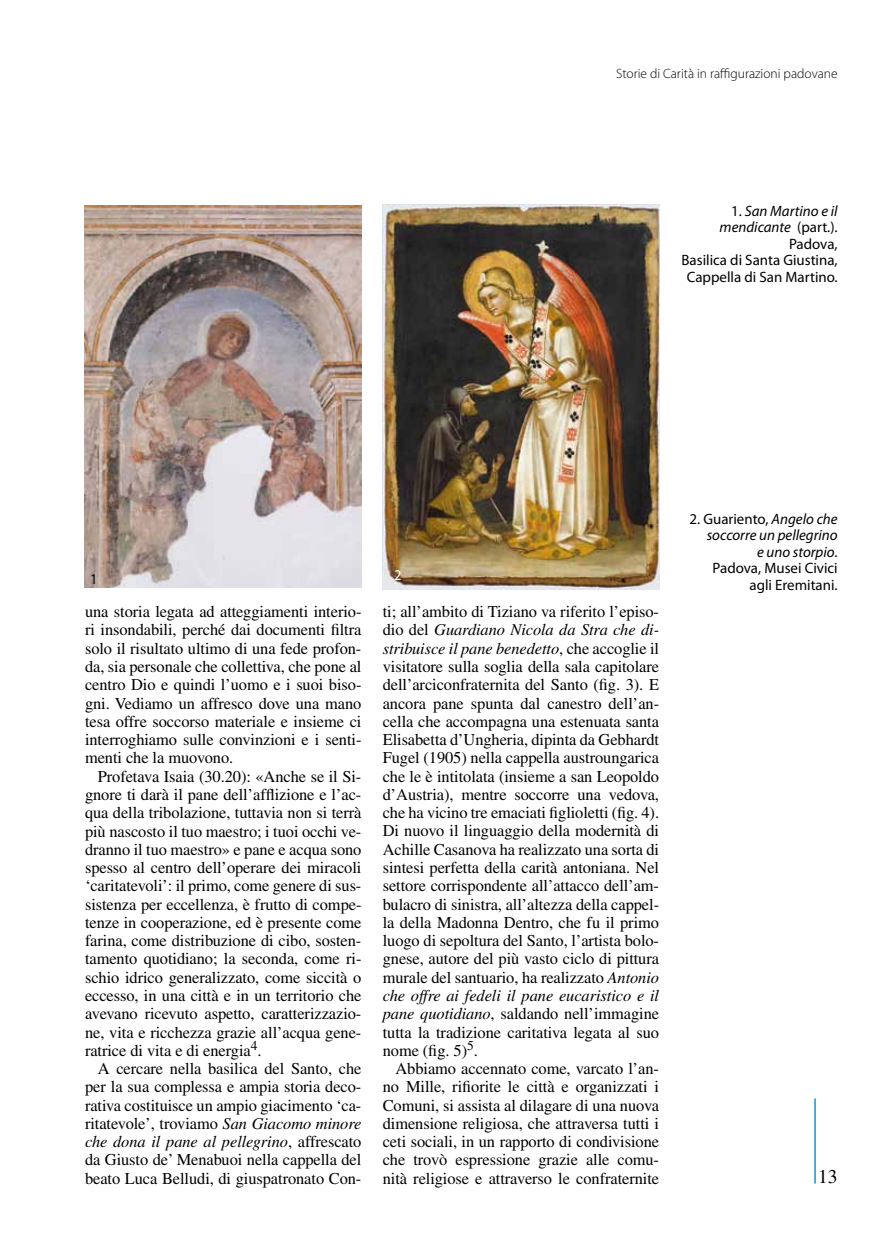
<style>
.page{position:relative;width:893px;height:1251px;background:#fff}
.page>*{position:absolute;margin:0;border:0;box-sizing:border-box;transform-origin:0 0}
.t1{font:19.5px "Times";color:#000}
.t2{font:16.5px "Times";letter-spacing:-.005em;color:#000}
.t3{font:italic 16.5px "Times";letter-spacing:-.005em;color:#000}
.t4{font:15px/16.5px "Myriad Pro";color:#000;text-align:right}
.t5{font:15px "Myriad Pro";color:#000;scale:.9 1}
.t6{font:15px "Myriad Pro";color:#fff;scale:.9 1}
.t7{font:300 13.5px "Myriad Pro";color:#000}
.s1{font-style:italic}
.s2{font-style:normal}
</style>
<div class="page">
<hr style="left:814px;top:1098px;width:2px;height:85px;background:#009ee0">
<img style="left:85px;top:205px;width:276px;height:382px">
<img style="left:383px;top:204px;width:276px;height:385px">
<p class="t7" style="left:616px;top:66px;width:223px">Storie di Carità in raffigurazioni padovane</p>
<p class="t4" style="left:681px;top:202px;width:158px">1. <span class="s1">San Martino e il mendicante</span> (part.).<br>Padova,<br>Basilica di Santa Giustina,<br>Cappella di San Martino.</p>
<p class="t5" style="left:90px;top:569px;width:9px">1</p>
<p class="t6" style="left:394px;top:565px;width:9px">2</p>
<p class="t2" style="left:85px;top:602px;width:278px">una storia legata ad atteggiamenti interio-</p>
<p class="t2" style="left:85px;top:620px;width:278px">ri insondabili, perché dai documenti filtra</p>
<p class="t2" style="left:85px;top:638px;width:278px">solo il risultato ultimo di una fede profon-</p>
<p class="t2" style="left:85px;top:657px;width:278px">da, sia personale che collettiva, che pone al</p>
<p class="t2" style="left:85px;top:675px;width:278px">centro Dio e quindi l’uomo e i suoi biso-</p>
<p class="t2" style="left:85px;top:693px;width:278px">gni. Vediamo un affresco dove una mano</p>
<p class="t2" style="left:85px;top:712px;width:278px">tesa offre soccorso materiale e insieme ci</p>
<p class="t2" style="left:85px;top:730px;width:278px">interroghiamo sulle convinzioni e i senti-</p>
<p class="t2" style="left:85px;top:748px;width:150px">menti che la muovono.</p>
<p class="t2" style="left:98px;top:766px;width:265px">Profetava Isaia (30.20): «Anche se il Si-</p>
<p class="t2" style="left:85px;top:785px;width:278px">gnore ti darà il pane dell’afflizione e l’ac-</p>
<p class="t2" style="left:85px;top:803px;width:278px">qua della tribolazione, tuttavia non si terrà</p>
<p class="t2" style="left:85px;top:821px;width:278px">più nascosto il tuo maestro; i tuoi occhi ve-</p>
<p class="t2" style="left:85px;top:839px;width:278px">dranno il tuo maestro» e pane e acqua sono</p>
<p class="t2" style="left:85px;top:858px;width:278px">spesso al centro dell’operare dei miracoli</p>
<p class="t2" style="left:85px;top:876px;width:278px">‘caritatevoli’: il primo, come genere di sus-</p>
<p class="t2" style="left:85px;top:894px;width:278px">sistenza per eccellenza, è frutto di compe-</p>
<p class="t2" style="left:85px;top:912px;width:278px">tenze in cooperazione, ed è presente come</p>
<p class="t2" style="left:85px;top:931px;width:278px">farina, come distribuzione di cibo, sosten-</p>
<p class="t2" style="left:85px;top:949px;width:278px">tamento quotidiano; la seconda, come ri-</p>
<p class="t2" style="left:85px;top:967px;width:278px">schio idrico generalizzato, come siccità o</p>
<p class="t2" style="left:85px;top:985px;width:278px">eccesso, in una città e in un territorio che</p>
<p class="t2" style="left:85px;top:1004px;width:278px">avevano ricevuto aspetto, caratterizzazio-</p>
<p class="t2" style="left:85px;top:1022px;width:278px">ne, vita e ricchezza grazie all’acqua gene-</p>
<p class="t2" style="left:85px;top:1040px;width:178px">ratrice di vita e di energia<sup>4</sup>.</p>
<p class="t2" style="left:98px;top:1058px;width:265px">A cercare nella basilica del Santo, che</p>
<p class="t2" style="left:85px;top:1077px;width:278px">per la sua complessa e ampia storia deco-</p>
<p class="t2" style="left:85px;top:1095px;width:278px">rativa costituisce un ampio giacimento ‘ca-</p>
<p class="t2" style="left:85px;top:1113px;width:278px">ritatevole’, troviamo <span class="s1">San Giacomo minore</span></p>
<p class="t3" style="left:85px;top:1132px;width:278px">che dona il pane al pellegrino<span class="s2">, affrescato</span></p>
<p class="t2" style="left:85px;top:1150px;width:278px">da Giusto de’ Menabuoi nella cappella del</p>
<p class="t2" style="left:85px;top:1168px;width:278px">beato Luca Belludi, di giuspatronato Con-</p>
<p class="t2" style="left:383px;top:602px;width:278px">ti; all’ambito di Tiziano va riferito l’episo-</p>
<p class="t3" style="left:383px;top:620px;width:278px"><span class="s2">dio del</span> Guardiano Nicola da Stra che di-</p>
<p class="t3" style="left:383px;top:639px;width:278px">stribuisce il pane benedetto<span class="s2">, che accoglie il</span></p>
<p class="t2" style="left:383px;top:657px;width:278px">visitatore sulla soglia della sala capitolare</p>
<p class="t2" style="left:383px;top:675px;width:278px">dell’arciconfraternita del Santo (fig. 3). E</p>
<p class="t2" style="left:383px;top:693px;width:278px">ancora pane spunta dal canestro dell’an-</p>
<p class="t2" style="left:383px;top:711px;width:278px">cella che accompagna una estenuata santa</p>
<p class="t2" style="left:383px;top:730px;width:278px">Elisabetta d’Ungheria, dipinta da Gebhardt</p>
<p class="t2" style="left:383px;top:748px;width:278px">Fugel (1905) nella cappella austroungarica</p>
<p class="t2" style="left:383px;top:766px;width:278px">che le è intitolata (insieme a san Leopoldo</p>
<p class="t2" style="left:383px;top:785px;width:278px">d’Austria), mentre soccorre una vedova,</p>
<p class="t2" style="left:383px;top:803px;width:278px">che ha vicino tre emaciati figlioletti (fig. 4).</p>
<p class="t2" style="left:383px;top:821px;width:278px">Di nuovo il linguaggio della modernità di</p>
<p class="t2" style="left:383px;top:839px;width:278px">Achille Casanova ha realizzato una sorta di</p>
<p class="t2" style="left:383px;top:858px;width:278px">sintesi perfetta della carità antoniana. Nel</p>
<p class="t2" style="left:383px;top:876px;width:278px">settore corrispondente all’attacco dell’am-</p>
<p class="t2" style="left:383px;top:894px;width:278px">bulacro di sinistra, all’altezza della cappel-</p>
<p class="t2" style="left:383px;top:912px;width:278px">la della Madonna Dentro, che fu il primo</p>
<p class="t2" style="left:383px;top:931px;width:278px">luogo di sepoltura del Santo, l’artista bolo-</p>
<p class="t2" style="left:383px;top:949px;width:278px">gnese, autore del più vasto ciclo di pittura</p>
<p class="t2" style="left:383px;top:967px;width:278px">murale del santuario, ha realizzato <span class="s1">Antonio</span></p>
<p class="t3" style="left:383px;top:986px;width:278px">che offre ai fedeli il pane eucaristico e il</p>
<p class="t2" style="left:383px;top:1004px;width:278px"><span class="s1">pane quotidiano</span>, saldando nell’immagine</p>
<p class="t2" style="left:383px;top:1022px;width:278px">tutta la tradizione caritativa legata al suo</p>
<p class="t2" style="left:383px;top:1040px;width:97px">nome (fig. 5)<sup>5</sup>.</p>
<p class="t2" style="left:395px;top:1058px;width:265px">Abbiamo accennato come, varcato l’an-</p>
<p class="t2" style="left:383px;top:1077px;width:278px">no Mille, rifiorite le città e organizzati i</p>
<p class="t2" style="left:383px;top:1095px;width:278px">Comuni, si assista al dilagare di una nuova</p>
<p class="t2" style="left:383px;top:1113px;width:278px">dimensione religiosa, che attraversa tutti i</p>
<p class="t2" style="left:383px;top:1131px;width:278px">ceti sociali, in un rapporto di condivisione</p>
<p class="t2" style="left:383px;top:1150px;width:278px">che trovò espressione grazie alle comu-</p>
<p class="t2" style="left:383px;top:1168px;width:278px">nità religiose e attraverso le confraternite</p>
<p class="t4" style="left:689px;top:510px;width:150px">2. Guariento, <span class="s1">Angelo che soccorre un pellegrino<br>e uno storpio</span>.<br>Padova, Musei Civici agli Eremitani.</p>
<p class="t1" style="left:818px;top:1165px;width:21px">13</p>
</div>
